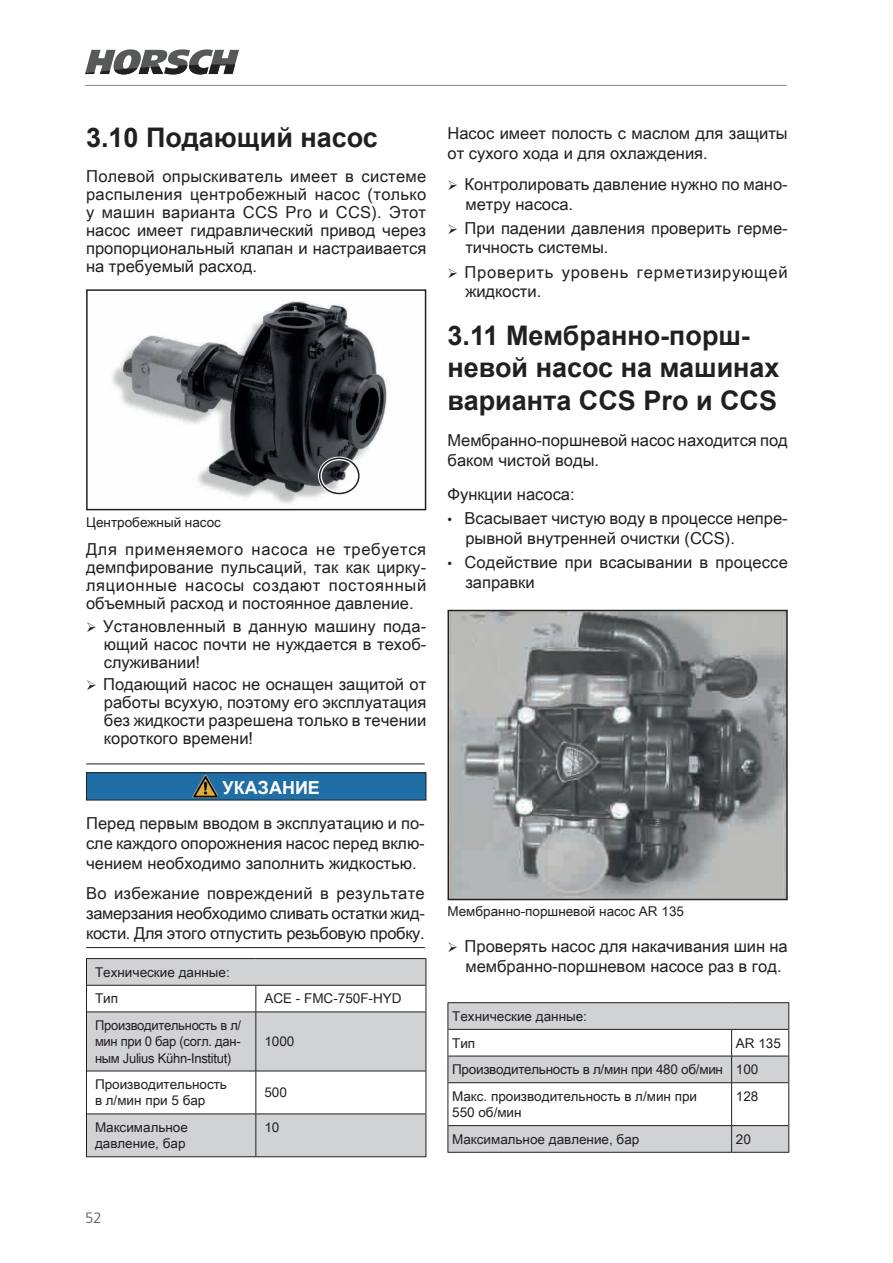
<style>
.page{position:relative;width:893px;height:1263px;background:#fff}
.page>*{position:absolute;margin:0;border:0;box-sizing:border-box;transform-origin:0 0}
.ueberschrift2{font:700 27px/32.4px "Arial";color:#231f20}
.t1{font:700 18px "Arial";color:#fff}
.text{font:16.5px/18px "Arial Unicode MS";color:#231f20}
.text-2{font:16.5px/19.8px "Arial Unicode MS";letter-spacing:.045em;color:#231f20}
.t2{font:300 15px "Frutiger LT Pro";color:#57585a}
.bild{font:13.5px/16.2px "Arial Unicode MS";color:#231f20}
.bild-2{font:13.5px/16.2px "Arial Unicode MS";color:#231f20;text-align:justify;scale:.96 1}
.bild-3{font:13.5px "Arial Unicode MS";letter-spacing:-.02em;color:#231f20}
.text-3{font:13.5px "Arial Unicode MS";color:#231f20}
.s1{font-size:13.5px}
</style>
<div class="page">
<img style="left:111px;top:301px;width:276px;height:203px">
<div style="left:86px;top:289px;width:340px;height:221px;border:2px solid #231f20"></div>
<div style="left:318px;top:457px;width:42px;height:38px;border:4px solid #fff;border-radius:50%"></div>
<div style="left:319px;top:457px;width:41px;height:37px;border:1px solid #231f20;border-radius:50%"></div>
<hr style="left:86px;top:763px;width:339px;height:1px;background:#231f20">
<hr style="left:86px;top:947px;width:339px;height:1px;background:#231f20">
<div style="left:86px;top:773px;width:340px;height:27px;background:#206ea6"></div>
<img style="left:192px;top:775px;width:26px;height:22px">
<div style="left:86px;top:772px;width:340px;height:28px;border:1px solid #231f20"></div>
<svg style="left:87px;top:959px;width:339px;height:197px;fill:#d1d2d4"></svg>
<hr style="left:86px;top:958px;width:170px;height:1px;background:#231f20">
<hr style="left:256px;top:958px;width:170px;height:1px;background:#231f20">
<svg style="left:86px;top:959px;width:1px;height:53px"></svg>
<svg style="left:426px;top:959px;width:1px;height:53px"></svg>
<hr style="left:86px;top:1012px;width:1px;height:59px;background:#231f20">
<hr style="left:426px;top:1012px;width:1px;height:59px;background:#231f20">
<hr style="left:86px;top:1071px;width:1px;height:43px;background:#231f20">
<hr style="left:426px;top:1071px;width:1px;height:43px;background:#231f20">
<hr style="left:86px;top:1114px;width:1px;height:42px;background:#231f20">
<hr style="left:426px;top:1114px;width:1px;height:42px;background:#231f20">
<hr style="left:87px;top:985px;width:169px;height:1px;background:#231f20">
<hr style="left:256px;top:985px;width:170px;height:1px;background:#231f20">
<svg style="left:256px;top:985px;width:1px;height:27px"></svg>
<hr style="left:87px;top:1012px;width:169px;height:1px;background:#231f20">
<hr style="left:256px;top:1012px;width:170px;height:1px;background:#231f20">
<hr style="left:256px;top:1012px;width:1px;height:59px;background:#231f20">
<hr style="left:87px;top:1071px;width:169px;height:1px;background:#231f20">
<hr style="left:256px;top:1071px;width:170px;height:1px;background:#231f20">
<hr style="left:256px;top:1071px;width:1px;height:43px;background:#231f20">
<hr style="left:87px;top:1113px;width:169px;height:1px;background:#231f20">
<hr style="left:256px;top:1113px;width:170px;height:1px;background:#231f20">
<hr style="left:256px;top:1114px;width:1px;height:42px;background:#231f20">
<hr style="left:86px;top:1156px;width:170px;height:1px;background:#231f20">
<hr style="left:256px;top:1156px;width:170px;height:1px;background:#231f20">
<img style="left:450px;top:612px;width:336px;height:286px">
<div style="left:448px;top:610px;width:340px;height:290px;border:1px solid #231f20"></div>
<svg style="left:449px;top:1003px;width:339px;height:149px;fill:#d1d2d4"></svg>
<hr style="left:448px;top:1002px;width:284px;height:1px;background:#231f20">
<hr style="left:732px;top:1002px;width:57px;height:1px;background:#231f20">
<svg style="left:448px;top:1003px;width:1px;height:79px"></svg>
<svg style="left:788px;top:1003px;width:1px;height:80px"></svg>
<hr style="left:448px;top:1083px;width:1px;height:42px;background:#231f20">
<hr style="left:788px;top:1083px;width:1px;height:42px;background:#231f20">
<svg style="left:448px;top:1126px;width:1px;height:26px"></svg>
<svg style="left:788px;top:1125px;width:1px;height:27px"></svg>
<hr style="left:448px;top:1029px;width:284px;height:1px;background:#231f20">
<hr style="left:732px;top:1029px;width:56px;height:1px;background:#231f20">
<hr style="left:448px;top:1056px;width:284px;height:1px;background:#231f20">
<hr style="left:732px;top:1056px;width:56px;height:1px;background:#231f20">
<svg style="left:731px;top:1029px;width:1px;height:53px"></svg>
<hr style="left:448px;top:1082px;width:284px;height:1px;background:#231f20">
<hr style="left:732px;top:1082px;width:56px;height:1px;background:#231f20">
<hr style="left:731px;top:1083px;width:1px;height:42px;background:#231f20">
<hr style="left:448px;top:1125px;width:284px;height:1px;background:#231f20">
<hr style="left:732px;top:1125px;width:56px;height:1px;background:#231f20">
<svg style="left:731px;top:1126px;width:1px;height:26px"></svg>
<hr style="left:448px;top:1152px;width:284px;height:1px;background:#231f20">
<hr style="left:732px;top:1152px;width:57px;height:1px;background:#231f20">
<svg style="left:85px;top:49px;width:154px;height:25px"></svg>
<hr style="left:85px;top:85px;width:702px;height:1px;background:#83888a">
<p class="ueberschrift2" style="left:86px;top:122px;width:293px">3.10 Подающий насос</p>
<p class="text" style="left:86px;top:167px;width:342px;text-align:justify">Полевой опрыскиватель имеет в системе распыления центробежный насос (только у машин варианта CCS Pro и CCS). Этот насос имеет гидравлический привод через пропорциональный клапан и настраивается на требуемый расход.</p>
<p class="bild" style="left:86px;top:513px;width:136px">Центробежный насос</p>
<p class="text" style="left:86px;top:540px;width:342px;text-align:justify">Для применяемого насоса не требуется демпфирование пульсаций, так как цирку&shy;ляционные насосы создают постоянный объемный расход и постоянное давление.</p>
<p class="text" style="left:103px;top:616px;width:325px;text-align:justify">Установленный в данную машину пода&shy;ющий насос почти не нуждается в техоб&shy;служивании!</p>
<p class="text" style="left:103px;top:675px;width:325px;text-align:justify">Подающий насос не оснащен защитой от работы всухую, поэтому его эксплуатация без жидкости разрешена только в течении короткого времени!</p>
<p class="t1" style="left:223px;top:774px;width:99px">УКАЗАНИЕ</p>
<p class="text" style="left:86px;top:813px;width:340px;line-height:19.8px;text-align:justify">Перед первым вводом в эксплуатацию и по&shy;сле каждого опорожнения насос перед вклю&shy;чением необходимо заполнить жидкостью.</p>
<p class="text" style="left:86px;top:883px;width:340px;line-height:19.8px;text-align:justify">Во избежание повреждений в результате замерзания необходимо сливать остатки жид&shy;кости. Для этого отпустить резьбовую пробку.</p>
<p class="bild" style="left:95px;top:963px;width:136px">Технические данные:</p>
<p class="bild" style="left:95px;top:990px;width:25px">Тип</p>
<p class="bild" style="left:264px;top:990px;width:139px">ACE - FMC-750F-HYD</p>
<p class="bild-2" style="left:95px;top:1017px;width:154px">Производительность в л/ мин при 0 бар (согл. дан&shy;ным Julius Kühn-Institut)</p>
<p class="text-3" style="left:264px;top:1032px;width:32px">1000</p>
<p class="bild" style="left:95px;top:1076px;width:134px">Производительность в л/мин при 5 бар</p>
<p class="bild" style="left:264px;top:1084px;width:24px">500</p>
<p class="bild" style="left:95px;top:1119px;width:94px">Максимальное давление, бар</p>
<p class="bild" style="left:264px;top:1119px;width:17px">10</p>
<p class="text" style="left:448px;top:123px;width:342px;line-height:19.8px">Насос имеет полость с маслом для защиты от сухого хода и для охлаждения.</p>
<p class="text" style="left:465px;top:174px;width:325px;line-height:19.8px">Контролировать давление нужно по мано&shy;метру насоса.</p>
<p class="text" style="left:465px;top:218px;width:325px;line-height:19.8px">При падении давления проверить герме&shy;тичность системы.</p>
<p class="text-2" style="left:465px;top:261px;width:325px">Проверить уровень герметизирующей жидкости.</p>
<p class="ueberschrift2" style="left:448px;top:319px;width:334px">3.11 Мембранно-порш&shy;невой насос на машинах варианта CCS Pro и CCS</p>
<p class="text" style="left:448px;top:430px;width:342px;line-height:19.8px">Мембранно-поршневой насос находится под баком чистой воды.</p>
<p class="text" style="left:448px;top:485px;width:129px">Функции насоса:</p>
<p class="text" style="left:465px;top:508px;width:324px;line-height:19.8px;text-indent:-18px"><span class="s1">•</span> Всасывает чистую воду в процессе непре&shy;рывной внутренней очистки (CCS).</p>
<p class="text" style="left:465px;top:552px;width:324px;line-height:19.8px;text-indent:-18px"><span class="s1">•</span> Содействие при всасывании в процессе заправки</p>
<p class="bild" style="left:448px;top:903px;width:238px">Мембранно-поршневой насос AR 135</p>
<p class="text" style="left:465px;top:936px;width:325px;line-height:19.8px">Проверять насос для накачивания шин на мембранно-поршневом насосе раз в год.</p>
<p class="bild" style="left:452px;top:1008px;width:136px">Технические данные:</p>
<p class="bild" style="left:452px;top:1034px;width:25px">Тип</p>
<p class="bild" style="left:736px;top:1034px;width:47px">AR 135</p>
<p class="bild-3" style="left:452px;top:1060px;width:272px">Производительность в л/мин при 480 об/мин</p>
<p class="text-3" style="left:736px;top:1060px;width:24px">100</p>
<p class="bild" style="left:452px;top:1088px;width:246px">Макс. производительность в л/мин при<br>550 об/мин</p>
<p class="bild" style="left:736px;top:1088px;width:24px">128</p>
<p class="bild" style="left:452px;top:1130px;width:189px">Максимальное давление, бар</p>
<p class="bild" style="left:736px;top:1130px;width:17px">20</p>
<p class="t2" style="left:85px;top:1209px;width:18px">52</p>
</div>
